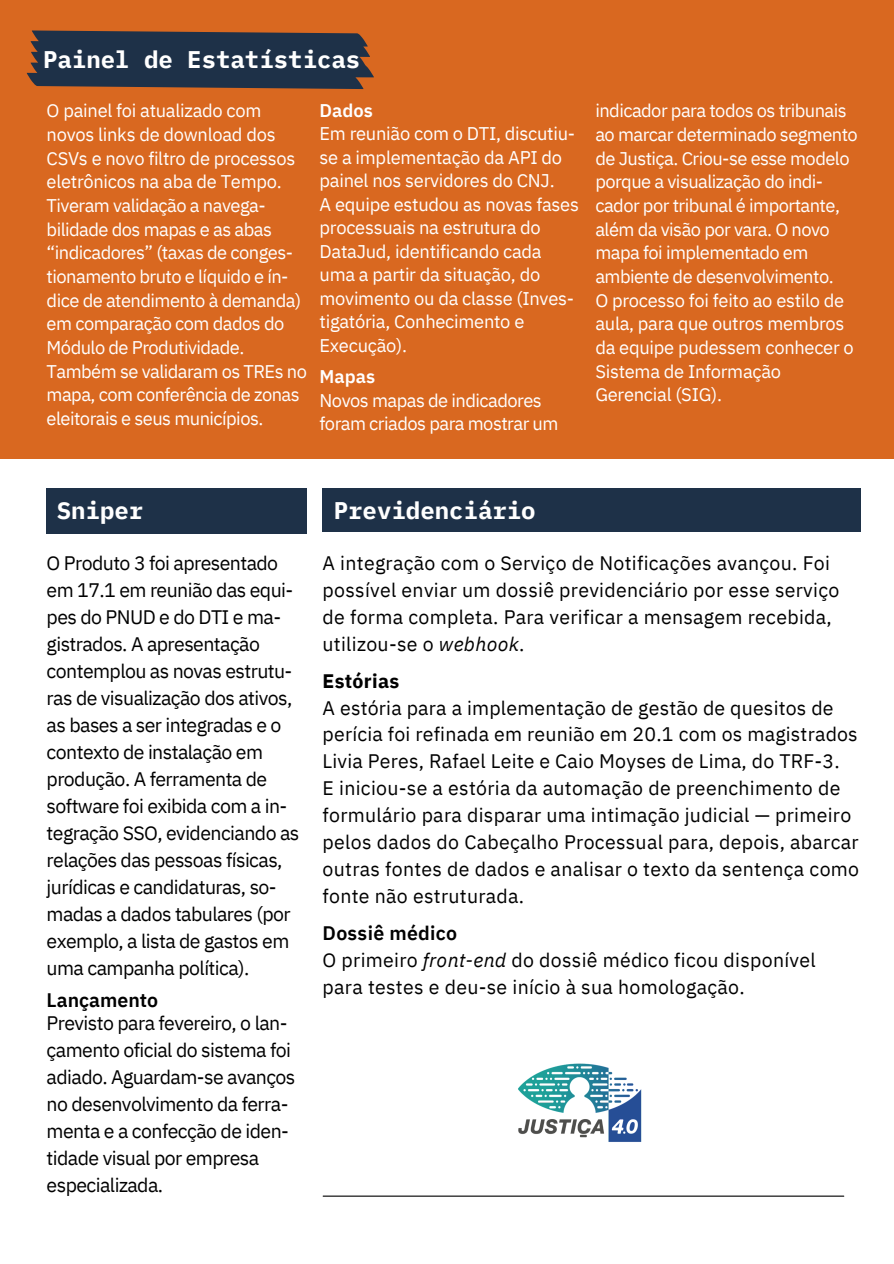
<style>
.page{position:relative;width:894px;height:1264px;background:#fff}
.page>*{position:absolute;margin:0;border:0;box-sizing:border-box;transform-origin:0 0}
.t1{font:700 24px "IBM Plex Mono";color:#fff}
.t2{font:19.5px/26.8px "IBM Plex Sans";letter-spacing:.01em;color:#000}
.t3{font:19.5px/27px "IBM Plex Sans";letter-spacing:-.03em;color:#000}
.t4{font:600 19.5px "IBM Plex Sans";letter-spacing:.015em;color:#000}
.t5{font:700 19.5px "IBM Plex Sans";letter-spacing:.015em;color:#000}
.t6{font:18.3px/23.7px "IBM Plex Sans";letter-spacing:-.03em;color:#fff}
.t7{font:600 18.3px "IBM Plex Sans";color:#fff}
.s1{font-style:italic}
</style>
<div class="page">
<div style="left:47px;top:488px;width:260px;height:45px;background:#1e3148"></div>
<div style="left:322px;top:488px;width:539px;height:44px;background:#1e3148"></div>
<hr style="left:323px;top:1195px;width:520px;height:1px;background:#000">
<div style="left:0;top:0;width:893px;height:459px;background:#d96820"></div>
<svg style="left:27px;top:30px;width:347px;height:59px;background:#303643"></svg>
<img style="left:518px;top:1063px;width:124px;height:79px">
<p class="t1" style="left:43px;top:43px;width:318px">Painel de Estatísticas</p>
<p class="t6" style="left:47px;top:99px;width:250px">O painel foi atualizado com novos links de download dos<br>CSVs e novo filtro de processos eletrônicos na aba de Tempo.</p>
<p class="t6" style="left:47px;top:193px;width:262px">Tiveram validação a navega&shy;bilidade dos mapas e as abas “indicadores” (taxas de conges&shy;tionamento bruto e líquido e ín&shy;dice de atendimento à demanda) em comparação com dados do<br>Módulo de Produtividade.<br>Também se validaram os TREs no mapa, com conferência de zonas eleitorais e seus municípios.</p>
<p class="t7" style="left:319px;top:98px;width:55px">Dados</p>
<p class="t6" style="left:319px;top:122px;width:257px">Em reunião com o DTI, discutiu&shy;se a implementação da API do painel nos servidores do CNJ.</p>
<p class="t6" style="left:319px;top:192px;width:261px">A equipe estudou as novas fases processuais na estrutura do<br>DataJud, identificando cada uma a partir da situação, do movimento ou da classe (Inves&shy;tigatória, Conhecimento e<br>Execução).</p>
<p class="t7" style="left:319px;top:364px;width:57px">Mapas</p>
<p class="t6" style="left:319px;top:388px;width:240px">Novos mapas de indicadores foram criados para mostrar um</p>
<p class="t6" style="left:595px;top:99px;width:264px">indicador para todos os tribunais ao marcar determinado segmento de Justiça. Criou-se esse modelo porque a visualização do indi&shy;cador por tribunal é importante, além da visão por vara. O novo mapa foi implementado em ambiente de desenvolvimento.</p>
<p class="t6" style="left:595px;top:288px;width:260px">O processo foi feito ao estilo de aula, para que outros membros da equipe pudessem conhecer o<br>Sistema de Informação<br>Gerencial (SIG).</p>
<p class="t1" style="left:57px;top:494px;width:88px">Sniper</p>
<p class="t1" style="left:334px;top:495px;width:203px">Previdenciário</p>
<p class="t2" style="left:322px;top:549px;width:518px">A integração com o Serviço de Notificações avançou. Foi possível enviar um dossiê previdenciário por esse serviço de forma completa. Para verificar a mensagem recebida, utilizou-se o <span class="s1">webhook</span>.</p>
<p class="t5" style="left:322px;top:667px;width:78px">Estórias</p>
<p class="t2" style="left:322px;top:693px;width:536px">A estória para a implementação de gestão de quesitos de perícia foi refinada em reunião em 20.1 com os magistrados<br>Livia Peres, Rafael Leite e Caio Moyses de Lima, do TRF-3.</p>
<p class="t2" style="left:322px;top:774px;width:538px">E iniciou-se a estória da automação de preenchimento de formulário para disparar uma intimação judicial — primeiro pelos dados do Cabeçalho Processual para, depois, abarcar outras fontes de dados e analisar o texto da sentença como fonte não estruturada.</p>
<p class="t4" style="left:322px;top:919px;width:136px">Dossiê médico</p>
<p class="t2" style="left:322px;top:946px;width:494px">O primeiro <span class="s1">front-end</span> do dossiê médico ficou disponível para testes e deu-se início à sua homologação.</p>
<p class="t3" style="left:47px;top:549px;width:254px">O Produto 3 foi apresentado em 17.1 em reunião das equi&shy;pes do PNUD e do DTI e ma&shy;gistrados. A apresentação contemplou as novas estrutu&shy;ras de visualização dos ativos, as bases a ser integradas e o contexto de instalação em produção. A ferramenta de software foi exibida com a in&shy;tegração SSO, evidenciando as relações das pessoas físicas, jurídicas e candidaturas, so&shy;madas a dados tabulares (por exemplo, a lista de gastos em uma campanha política).</p>
<p class="t4" style="left:47px;top:986px;width:113px">Lançamento</p>
<p class="t3" style="left:47px;top:1009px;width:250px">Previsto para fevereiro, o lan&shy;çamento oficial do sistema foi adiado. Aguardam-se avanços no desenvolvimento da ferra&shy;menta e a confecção de iden&shy;tidade visual por empresa especializada.</p>
</div>
